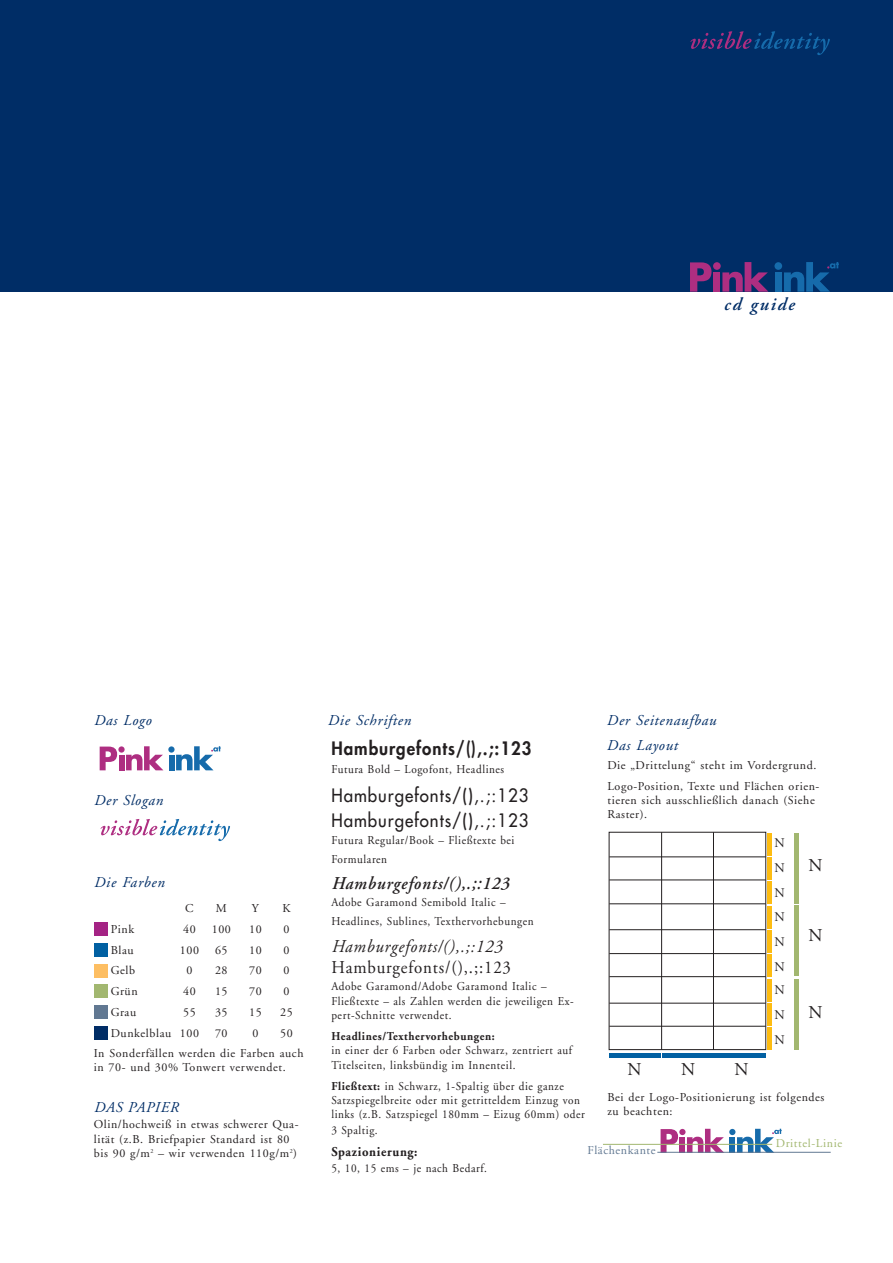
<style>
.page{position:relative;width:893px;height:1263px;background:#fff}
.page>*{position:absolute;margin:0;border:0;box-sizing:border-box;transform-origin:0 0}
.t1{font:18px/24.6px "Futura";letter-spacing:.06em;color:#231f20;scale:.94 1}
.t2{font:800 18px "Futura";letter-spacing:.06em;color:#231f20;scale:.94 1}
.t3{font:italic 600 18px "Adobe Garamond";letter-spacing:.05em;color:#231f20;scale:.94 1}
.t4{font:italic 18px "Adobe Garamond";letter-spacing:.05em;color:#231f20;scale:.94 1}
.t5{font:18px "Adobe Garamond";letter-spacing:.05em;color:#231f20;scale:.94 1}
.t6{font:italic 600 18px "Adobe Garamond";letter-spacing:.095em;color:#002d66}
.t7{font:18px "Adobe Garamond";letter-spacing:.05em;color:#231f20}
.t8{font:italic 15px/24.5px "Adobe Garamond";letter-spacing:.05em;color:#002d66}
.t9{font:700 13.5px "Adobe Garamond";letter-spacing:.05em;color:#231f20;scale:.93 1}
.t10{font:13.2px/24.8px "Adobe Garamond";color:#231f20;text-align:justify}
.t11{font:12px/14.4px "Adobe Garamond";letter-spacing:.05em;color:#231f20;scale:.94 1}
.t12{font:12px/14.4px "Adobe Garamond";letter-spacing:.05em;color:#231f20}
.t13{font:700 12px "Adobe Garamond";letter-spacing:.05em;color:#231f20;scale:.94 1}
.t14{font:12px "Adobe Garamond";letter-spacing:.05em;color:#a2b770}
.t15{font:12px "Adobe Garamond";letter-spacing:.05em;color:#617892}
.s1{font-weight:700}
</style>
<div class="page">
<div style="left:0;top:0;width:893px;height:291px;background:#002d66"></div>
<div style="left:775px;top:272px;width:7px;height:19px;background:#166bab"></div>
<div style="left:774px;top:262px;width:8px;height:8px;background:#166bab;border-radius:50%"></div>
<svg style="left:722px;top:262px;width:46px;height:29px"></svg>
<div style="left:713px;top:272px;width:7px;height:19px;background:#ae2e81"></div>
<div style="left:713px;top:262px;width:8px;height:8px;background:#ae2e81;border-radius:50%"></div>
<svg style="left:690px;top:262px;width:21px;height:29px"></svg>
<svg style="left:784px;top:262px;width:55px;height:29px"></svg>
<svg style="left:690px;top:31px;width:140px;height:24px"></svg>
<svg style="left:661px;top:1129px;width:121px;height:23px"></svg>
<div style="left:169px;top:755px;width:5px;height:15px;background:#166bab"></div>
<svg style="left:168px;top:746px;width:7px;height:7px"></svg>
<svg style="left:126px;top:746px;width:37px;height:24px"></svg>
<div style="left:119px;top:755px;width:5px;height:15px;background:#ae2e81"></div>
<svg style="left:118px;top:746px;width:7px;height:7px"></svg>
<svg style="left:100px;top:746px;width:17px;height:24px"></svg>
<svg style="left:176px;top:746px;width:45px;height:24px"></svg>
<svg style="left:101px;top:819px;width:129px;height:22px"></svg>
<hr style="left:657px;top:1152px;width:174px;height:1px;background:#617892">
<hr style="left:603px;top:1144px;width:169px;height:1px;background:#a2b770">
<div style="left:609px;top:832px;width:157px;height:218px;border:1px solid #231f20"></div>
<hr style="left:609px;top:856px;width:157px;height:1px;background:#231f20">
<hr style="left:609px;top:879px;width:157px;height:1px;background:#231f20">
<hr style="left:609px;top:953px;width:157px;height:1px;background:#231f20">
<hr style="left:609px;top:976px;width:157px;height:1px;background:#231f20">
<hr style="left:609px;top:1003px;width:157px;height:1px;background:#231f20">
<hr style="left:661px;top:832px;width:1px;height:218px;background:#231f20">
<hr style="left:713px;top:832px;width:1px;height:218px;background:#231f20">
<hr style="left:609px;top:1026px;width:157px;height:1px;background:#231f20">
<hr style="left:609px;top:903px;width:157px;height:1px;background:#231f20">
<hr style="left:609px;top:929px;width:157px;height:1px;background:#231f20">
<div style="left:767px;top:833px;width:5px;height:22px;background:#fdbc12"></div>
<div style="left:794px;top:833px;width:5px;height:71px;background:#a2b770"></div>
<div style="left:794px;top:905px;width:5px;height:71px;background:#a2b770"></div>
<div style="left:794px;top:979px;width:5px;height:70px;background:#a2b770"></div>
<div style="left:609px;top:1053px;width:51px;height:5px;background:#0160a2"></div>
<div style="left:662px;top:1053px;width:52px;height:5px;background:#0160a2"></div>
<div style="left:715px;top:1053px;width:51px;height:5px;background:#0160a2"></div>
<div style="left:767px;top:857px;width:5px;height:23px;background:#fdbc12"></div>
<div style="left:767px;top:881px;width:5px;height:23px;background:#fdbc12"></div>
<div style="left:767px;top:906px;width:5px;height:22px;background:#fdbc12"></div>
<div style="left:767px;top:930px;width:5px;height:23px;background:#fdbc12"></div>
<div style="left:767px;top:954px;width:5px;height:23px;background:#fdbc12"></div>
<div style="left:767px;top:979px;width:5px;height:22px;background:#fdbc12"></div>
<div style="left:767px;top:1003px;width:5px;height:22px;background:#fdbc12"></div>
<div style="left:767px;top:1027px;width:5px;height:23px;background:#fdbc12"></div>
<div style="left:94px;top:922px;width:14px;height:14px;background:#a42384"></div>
<div style="left:94px;top:943px;width:14px;height:14px;background:#0160a2"></div>
<div style="left:94px;top:964px;width:14px;height:13px;background:#fdbe62"></div>
<div style="left:94px;top:984px;width:14px;height:14px;background:#a2b770"></div>
<div style="left:94px;top:1005px;width:14px;height:14px;background:#617892"></div>
<div style="left:94px;top:1026px;width:14px;height:14px;background:#002d66"></div>
<h1 class="t6" style="left:724px;top:297px;width:72px">cd guide</h1>
<p class="t8" style="left:94px;top:710px;width:59px">Das Logo</p>
<p class="t8" style="left:327px;top:710px;width:85px">Die Schriften</p>
<p class="t8" style="left:607px;top:710px;width:111px">Der Seitenaufbau<br>Das Layout</p>
<h1 class="t2" style="left:331px;top:740px;width:214px">Hamburgefonts/(),.;:123</h1>
<p class="t11" style="left:331px;top:763px;width:185px">Futura Bold – Logofont, Headlines</p>
<h1 class="t1" style="left:331px;top:784px;width:211px">Hamburgefonts/(),.;:123<br>Hamburgefonts/(),.;:123</h1>
<p class="t11" style="left:331px;top:832px;width:196px;line-height:18.5px">Futura Regular/Book – Fließtexte bei<br>Formularen</p>
<h1 class="t3" style="left:331px;top:876px;width:191px">Hamburgefonts/(),.;:123</h1>
<p class="t11" style="left:331px;top:894px;width:217px;line-height:18.5px">Adobe Garamond Semibold Italic –<br>Headlines, Sublines, Texthervorhebungen</p>
<h1 class="t4" style="left:331px;top:939px;width:183px">Hamburgefonts/(),.;:123</h1>
<h1 class="t5" style="left:331px;top:960px;width:193px">Hamburgefonts/(),.;:123</h1>
<p class="t11" style="left:331px;top:980px;width:259px">Adobe Garamond/Adobe Garamond Italic –<br>Fließtexte – als Zahlen werden die jeweiligen Ex&shy;pert-Schnitte verwendet.</p>
<p class="t13" style="left:331px;top:1031px;width:175px">Headlines/Texthervorhebungen:</p>
<p class="t11" style="left:331px;top:1044px;width:258px">in einer der 6 Farben oder Schwarz, zentriert auf<br>Titelseiten, linksbündig im Innenteil.</p>
<p class="t11" style="left:331px;top:1079px;width:271px"><span class="s1">Fließtext:</span> in Schwarz, 1-Spaltig über die ganze Satzspiegelbreite oder mit getritteldem Einzug von links (z.B. Satzspiegel 180mm – Eizug 60mm) oder 3 Spaltig.</p>
<p class="t9" style="left:331px;top:1147px;width:94px">Spazionierung:</p>
<p class="t11" style="left:331px;top:1161px;width:167px">5, 10, 15 ems – je nach Bedarf.</p>
<p class="t12" style="left:607px;top:756px;width:214px;line-height:20.9px">Die „Drittelung“ steht im Vordergrund.<br>Logo-Position, Texte und Flächen orien-</p>
<p class="t12" style="left:607px;top:794px;width:209px">tieren sich ausschließlich danach (Siehe<br>Raster).</p>
<p class="t8" style="left:94px;top:789px;width:71px">Der Slogan</p>
<p class="t10" style="left:774px;top:832px;width:12px">N N N N N N</p>
<p class="t10" style="left:774px;top:978px;width:12px">N N N</p>
<h1 class="t7" style="left:808px;top:858px;width:16px">N</h1>
<p class="t8" style="left:94px;top:871px;width:72px">Die Farben</p>
<p class="t12" style="left:185px;top:902px;width:10px">C</p>
<p class="t12" style="left:216px;top:902px;width:12px">M</p>
<p class="t12" style="left:252px;top:902px;width:8px">Y</p>
<p class="t12" style="left:282px;top:902px;width:10px">K</p>
<p class="t12" style="left:111px;top:923px;width:25px">Pink</p>
<p class="t12" style="left:183px;top:923px;width:14px">40</p>
<p class="t12" style="left:212px;top:923px;width:21px">100</p>
<p class="t12" style="left:249px;top:923px;width:14px">10</p>
<p class="t12" style="left:283px;top:923px;width:7px">0</p>
<p class="t12" style="left:111px;top:944px;width:24px">Blau</p>
<p class="t12" style="left:180px;top:944px;width:21px">100</p>
<p class="t12" style="left:215px;top:944px;width:14px">65</p>
<p class="t12" style="left:249px;top:944px;width:14px">10</p>
<p class="t12" style="left:283px;top:944px;width:7px">0</p>
<p class="t12" style="left:111px;top:964px;width:26px">Gelb</p>
<p class="t12" style="left:186px;top:964px;width:7px">0</p>
<p class="t12" style="left:215px;top:964px;width:14px">28</p>
<p class="t12" style="left:249px;top:964px;width:14px">70</p>
<p class="t12" style="left:283px;top:964px;width:7px">0</p>
<p class="t12" style="left:111px;top:985px;width:28px">Grün</p>
<p class="t12" style="left:183px;top:985px;width:14px">40</p>
<p class="t12" style="left:215px;top:985px;width:14px">15</p>
<p class="t12" style="left:249px;top:985px;width:14px">70</p>
<p class="t12" style="left:283px;top:985px;width:7px">0</p>
<p class="t12" style="left:111px;top:1006px;width:27px">Grau</p>
<p class="t12" style="left:183px;top:1006px;width:14px">55</p>
<p class="t12" style="left:215px;top:1006px;width:14px">35</p>
<p class="t12" style="left:249px;top:1006px;width:14px">15</p>
<p class="t12" style="left:280px;top:1006px;width:14px">25</p>
<p class="t12" style="left:111px;top:1027px;width:90px">Dunkelblau 100</p>
<p class="t12" style="left:215px;top:1027px;width:14px">70</p>
<p class="t12" style="left:252px;top:1027px;width:7px">0</p>
<p class="t12" style="left:280px;top:1027px;width:14px">50</p>
<h1 class="t7" style="left:808px;top:928px;width:16px">N</h1>
<h1 class="t7" style="left:808px;top:1005px;width:16px">N</h1>
<p class="t12" style="left:94px;top:1047px;width:211px">In Sonderfällen werden die Farben auch in 70- und 30% Tonwert verwendet.</p>
<h1 class="t7" style="left:627px;top:1062px;width:16px">N</h1>
<h1 class="t7" style="left:681px;top:1062px;width:16px">N</h1>
<h1 class="t7" style="left:735px;top:1062px;width:16px">N</h1>
<p class="t12" style="left:607px;top:1091px;width:219px">Bei der Logo-Positionierung ist folgendes zu beachten:</p>
<p class="t8" style="left:94px;top:1096px;width:86px">DAS PAPIER</p>
<p class="t12" style="left:94px;top:1118px;width:206px">Olin/hochweiß in etwas schwerer Qua&shy;lität (z.B. Briefpapier Standard ist 80 bis 90 g/m<sup>2</sup> – wir verwenden 110g/m<sup>2</sup>)</p>
<p class="t14" style="left:776px;top:1138px;width:68px">Drittel-Linie</p>
<p class="t15" style="left:588px;top:1146px;width:70px">Flächenkante</p>
</div>
